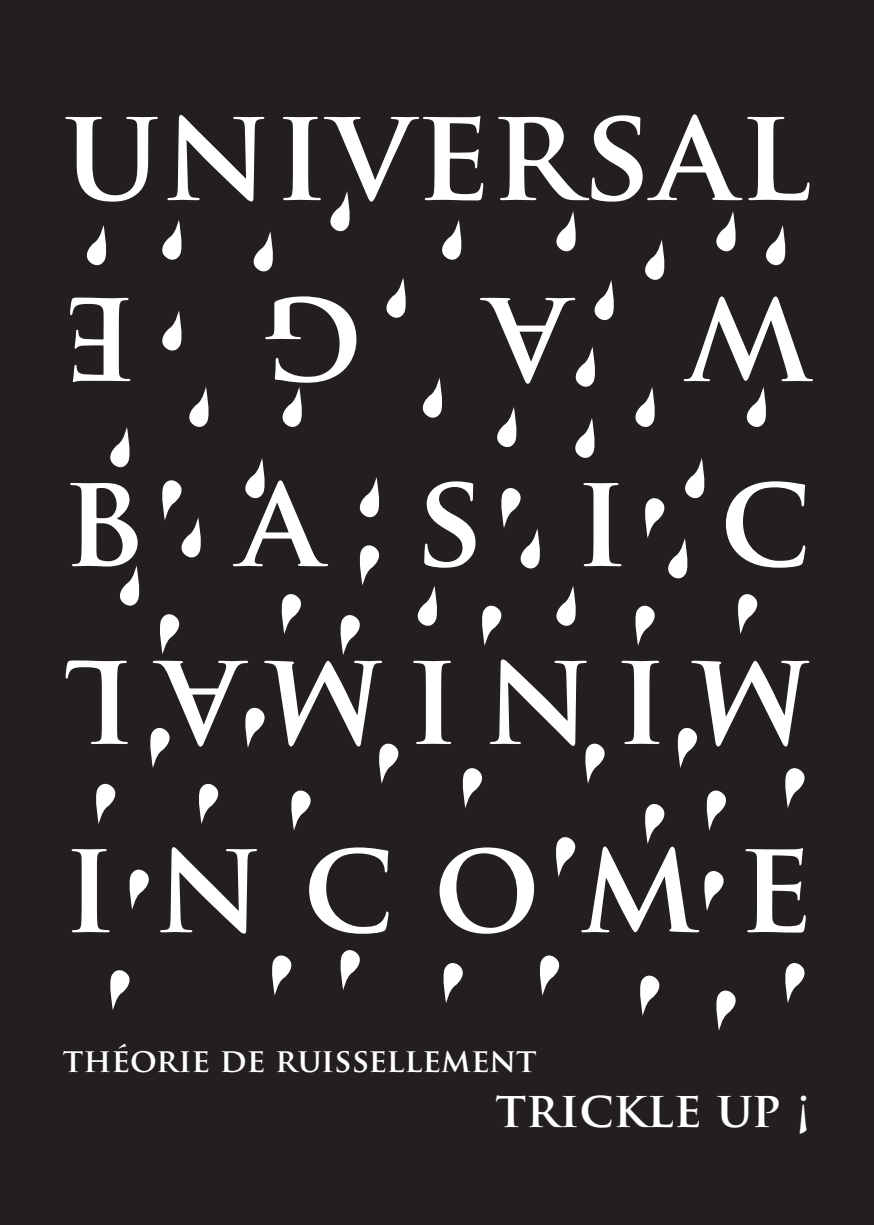
<style>
.page{position:relative;width:874px;height:1225px;background:#fff}
.page>*{position:absolute;margin:0;border:0;box-sizing:border-box;transform-origin:0 0}
.t1{font:700 129.6px "Trajan Pro";letter-spacing:.18em;color:#fff}
.t2{font:700 129.6px "Trajan Pro";letter-spacing:.025em;color:#fff}
.t3{font:700 48.6px "Trajan Pro";color:#fff}
.t4{font:700 32.4px "Trajan Pro";color:#fff}
</style>
<div class="page">
<div style="left:0;top:0;width:873px;height:1225px;background:#231f20"></div>
<svg style="left:199px;top:783px;width:20px;height:41px"></svg>
<svg style="left:556px;top:211px;width:20px;height:41px"></svg>
<svg style="left:110px;top:970px;width:20px;height:40px"></svg>
<svg style="left:766px;top:225px;width:20px;height:41px"></svg>
<svg style="left:129px;top:869px;width:20px;height:41px"></svg>
<svg style="left:645px;top:240px;width:20px;height:40px"></svg>
<svg style="left:291px;top:790px;width:20px;height:40px"></svg>
<svg style="left:575px;top:347px;width:20px;height:40px"></svg>
<svg style="left:379px;top:743px;width:20px;height:41px"></svg>
<svg style="left:422px;top:377px;width:20px;height:41px"></svg>
<svg style="left:340px;top:615px;width:20px;height:40px"></svg>
<svg style="left:575px;top:418px;width:20px;height:40px"></svg>
<svg style="left:160px;top:614px;width:20px;height:40px"></svg>
<svg style="left:245px;top:707px;width:20px;height:41px"></svg>
<svg style="left:635px;top:387px;width:20px;height:40px"></svg>
<svg style="left:281px;top:594px;width:20px;height:40px"></svg>
<svg style="left:501px;top:488px;width:39px;height:81px"></svg>
<svg style="left:417px;top:586px;width:20px;height:40px"></svg>
<svg style="left:359px;top:545px;width:21px;height:40px"></svg>
<svg style="left:556px;top:586px;width:20px;height:40px"></svg>
<svg style="left:482px;top:605px;width:20px;height:41px"></svg>
<svg style="left:359px;top:477px;width:20px;height:41px"></svg>
<svg style="left:462px;top:768px;width:20px;height:40px"></svg>
<svg style="left:443px;top:963px;width:20px;height:40px"></svg>
<svg style="left:640px;top:975px;width:20px;height:40px"></svg>
<svg style="left:594px;top:280px;width:20px;height:40px"></svg>
<svg style="left:150px;top:728px;width:20px;height:40px"></svg>
<svg style="left:746px;top:387px;width:20px;height:40px"></svg>
<svg style="left:340px;top:950px;width:20px;height:40px"></svg>
<svg style="left:442px;top:220px;width:20px;height:40px"></svg>
<svg style="left:272px;top:955px;width:20px;height:40px"></svg>
<svg style="left:716px;top:211px;width:20px;height:41px"></svg>
<svg style="left:540px;top:955px;width:20px;height:40px"></svg>
<svg style="left:330px;top:191px;width:20px;height:41px"></svg>
<svg style="left:716px;top:990px;width:20px;height:40px"></svg>
<svg style="left:785px;top:963px;width:20px;height:40px"></svg>
<svg style="left:162px;top:220px;width:20px;height:40px"></svg>
<svg style="left:645px;top:804px;width:20px;height:40px"></svg>
<svg style="left:86px;top:225px;width:21px;height:41px"></svg>
<svg style="left:704px;top:871px;width:20px;height:40px"></svg>
<svg style="left:253px;top:231px;width:20px;height:41px"></svg>
<svg style="left:556px;top:837px;width:20px;height:40px"></svg>
<svg style="left:386px;top:278px;width:20px;height:40px"></svg>
<svg style="left:585px;top:743px;width:20px;height:41px"></svg>
<svg style="left:282px;top:387px;width:20px;height:40px"></svg>
<svg style="left:635px;top:605px;width:20px;height:41px"></svg>
<svg style="left:245px;top:458px;width:20px;height:41px"></svg>
<svg style="left:645px;top:458px;width:60px;height:121px"></svg>
<svg style="left:162px;top:480px;width:39px;height:78px"></svg>
<svg style="left:738px;top:594px;width:20px;height:40px"></svg>
<svg style="left:119px;top:565px;width:21px;height:41px"></svg>
<svg style="left:677px;top:728px;width:20px;height:40px"></svg>
<svg style="left:189px;top:387px;width:20px;height:40px"></svg>
<svg style="left:706px;top:790px;width:20px;height:40px"></svg>
<svg style="left:162px;top:310px;width:20px;height:41px"></svg>
<svg style="left:785px;top:768px;width:20px;height:40px"></svg>
<svg style="left:110px;top:427px;width:20px;height:41px"></svg>
<svg style="left:96px;top:783px;width:20px;height:41px"></svg>
<svg style="left:497px;top:407px;width:20px;height:40px"></svg>
<p class="t2" style="left:63px;top:72px;width:749px">UNIVERSAL</p>
<p class="t1" style="left:568px;top:426px;width:506px;rotate:-180deg">AGE</p>
<p class="t1" style="left:810px;top:426px;width:125px;rotate:-180deg">W</p>
<p class="t1" style="left:63px;top:438px;width:749px">BASIC</p>
<p class="t1" style="left:810px;top:789px;width:748px;rotate:-180deg">MINIMAL</p>
<p class="t1" style="left:63px;top:804px;width:751px">INCOME</p>
<p class="t4" style="left:63px;top:1040px;width:475px">THÉORIE DE RUISSELLEMENT</p>
<p class="t3" style="left:495px;top:1079px;width:317px">TRICKLE UP ¡</p>
</div>
